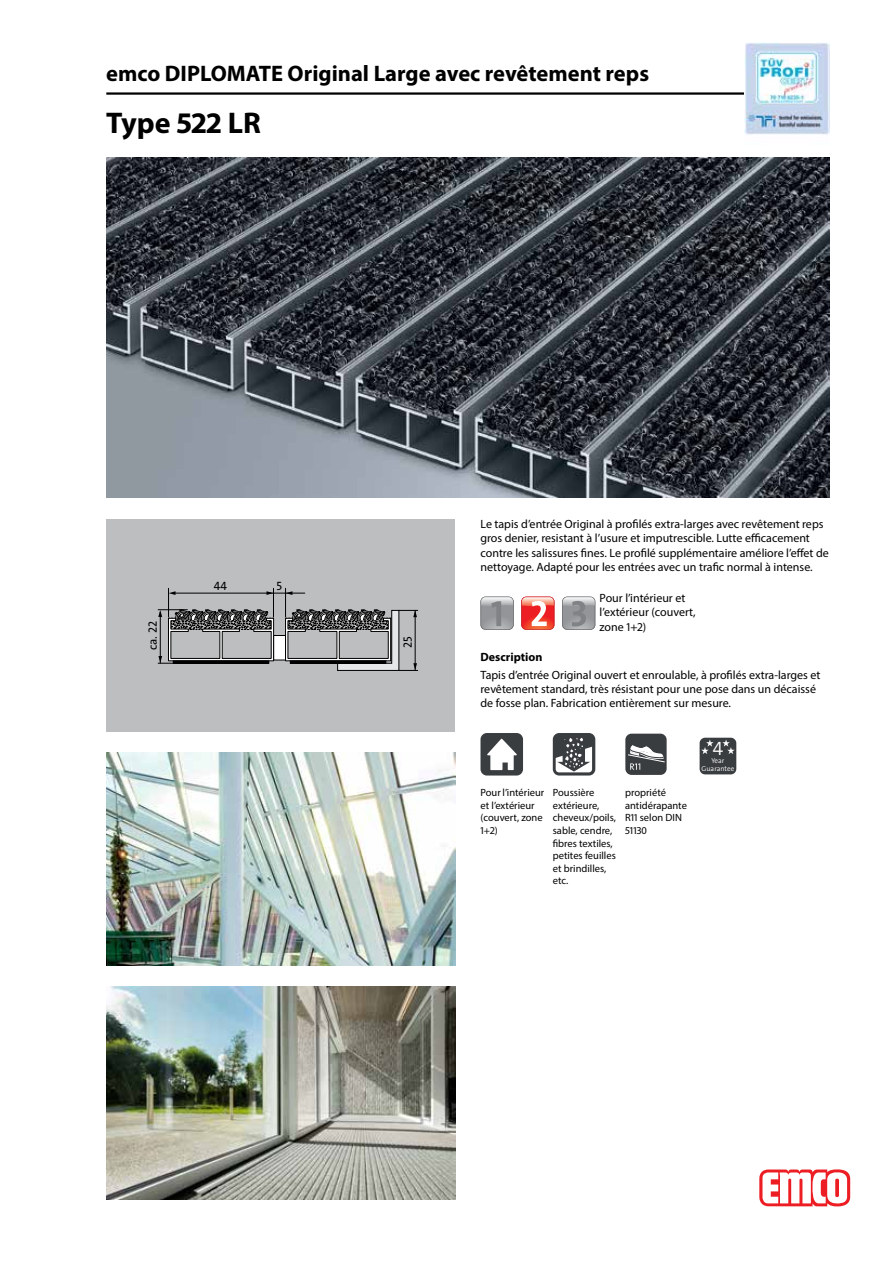
<style>
.page{position:relative;width:893px;height:1263px;background:#fff}
.page>*{position:absolute;margin:0;border:0;box-sizing:border-box;transform-origin:0 0}
.t1{font:700 30px "Myriad Pro";color:#000}
.t2{font:700 22.5px "Myriad Pro";color:#000}
.t3{font:300 19.5px "The Sans Os F";color:#fff}
.t4{font:12.15px "The Sans Os F";color:#000}
.t5{font:12px/14.4px "Myriad Pro";color:#000}
.t6{font:700 12px "Myriad Pro";color:#000}
.t7{font:10.5px/12.6px "Myriad Pro";color:#000}
.t8{font:300 7.05px/7.8px "The Sans Os F";color:#fff;text-align:center}
</style>
<div class="page">
<img style="left:106px;top:157px;width:723px;height:340px">
<hr style="left:106px;top:92px;width:723px;height:3px;background:#000">
<svg style="left:759px;top:1169px;width:91px;height:37px"></svg>
<img style="left:744px;top:43px;width:85px;height:92px">
<div style="left:106px;top:519px;width:349px;height:212px;background:#bcbec0"></div>
<div style="left:274px;top:635px;width:12px;height:25px;background:#fff"></div>
<hr style="left:273px;top:593px;width:32px;height:1px;background:#000">
<svg style="left:158px;top:588px;width:116px;height:76px"></svg>
<div style="left:173px;top:660px;width:96px;height:3px;border:1px solid #000"></div>
<svg style="left:285px;top:588px;width:133px;height:83px"></svg>
<div style="left:290px;top:660px;width:96px;height:3px;border:1px solid #000"></div>
<img style="left:106px;top:753px;width:349px;height:212px">
<img style="left:106px;top:986px;width:349px;height:213px">
<svg style="left:521px;top:597px;width:33px;height:33px"></svg>
<svg style="left:562px;top:597px;width:33px;height:33px"></svg>
<svg style="left:480px;top:597px;width:34px;height:33px"></svg>
<div style="left:480px;top:733px;width:43px;height:42px;background:#3a3d40;border-radius:6px"></div>
<svg style="left:487px;top:739px;width:30px;height:31px"></svg>
<svg style="left:553px;top:733px;width:42px;height:42px"></svg>
<svg style="left:556px;top:738px;width:36px;height:34px"></svg>
<div style="left:625px;top:734px;width:42px;height:41px;background:#3a3d40;border-radius:6px"></div>
<svg style="left:628px;top:745px;width:37px;height:25px"></svg>
<div style="left:700px;top:738px;width:36px;height:36px;background:#3a3d40;border-radius:5px"></div>
<svg style="left:701px;top:739px;width:13px;height:15px"></svg>
<svg style="left:722px;top:739px;width:13px;height:15px"></svg>
<h2 class="t2" style="left:106px;top:59px;width:544px">emco DIPLOMATE Original Large avec revêtement reps</h2>
<h1 class="t1" style="left:106px;top:103px;width:156px">Type 522 LR</h1>
<p class="t4" style="left:145px;top:650px;width:31px;rotate:-90deg">ca. 22</p>
<p class="t4" style="left:214px;top:578px;width:15px">44</p>
<p class="t4" style="left:276px;top:578px;width:7px">5</p>
<p class="t4" style="left:400px;top:648px;width:13px;rotate:-90deg">25</p>
<p class="t5" style="left:480px;top:516px;width:350px">Le tapis d’entrée Original à profilés extra-larges avec revêtement reps gros denier, resistant à l’usure et imputrescible. Lutte efficacement contre les salissures fines. Le profilé supplémentaire améliore l’effet de nettoyage. Adapté pour les entrées avec un trafic normal à intense.</p>
<p class="t5" style="left:600px;top:590px;width:98px">Pour l’intérieur et l’extérieur (couvert, zone 1+2)</p>
<p class="t6" style="left:480px;top:649px;width:63px">Description</p>
<p class="t5" style="left:480px;top:667px;width:341px">Tapis d’entrée Original ouvert et enroulable, à profilés extra-larges et revêtement standard, très résistant pour une pose dans un décaissé de fosse plan. Fabrication entièrement sur mesure.</p>
<p class="t7" style="left:480px;top:786px;width:65px">Pour l’intérieur et l’extérieur (couvert, zone<br>1+2)</p>
<p class="t7" style="left:553px;top:786px;width:65px">Poussière extérieure, cheveux/poils, sable, cendre, fibres textiles, petites feuilles et brindilles, etc.</p>
<p class="t7" style="left:625px;top:786px;width:63px">propriété antidérapante<br>R11 selon DIN<br>51130</p>
<h3 class="t3" style="left:713px;top:736px;width:12px">4</h3>
<p class="t8" style="left:702px;top:757px;width:34px">Year<br>Guarantee</p>
</div>
